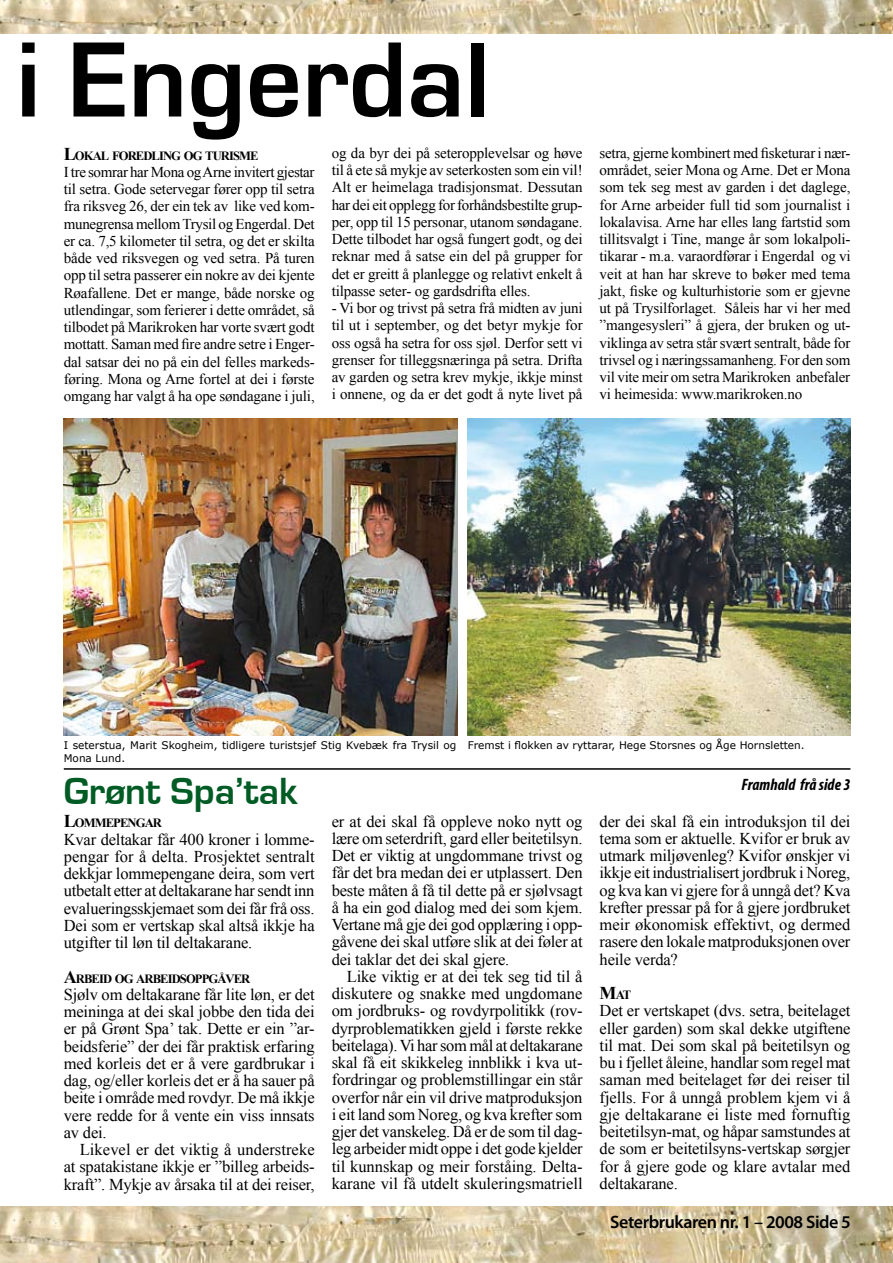
<style>
.page{position:relative;width:893px;height:1263px;background:#fff}
.page>*{position:absolute;margin:0;border:0;box-sizing:border-box;transform-origin:0 0}
.t1{font:700 111px "Eurostile";color:#000}
.t2{font:700 39px "Eurostile";color:#005c24}
.t3{font:600 18px "Myriad Pro";letter-spacing:-.025em;color:#000}
.t4{font:16.5px/17.2px "Times New Roman";letter-spacing:-.01em;color:#000;text-align:justify}
.t5{font:italic 700 condensed 16.5px "Myriad Pro";color:#000}
.t6{font:15px/17.2px "Times New Roman";letter-spacing:-.01em;color:#000;text-align:justify}
.t7{font:700 12.6px "Times New Roman";letter-spacing:-.07em;color:#000}
.t8{font:10.5px/12.6px "Verdana";color:#000}
.s1{font-size:18px}
</style>
<div class="page">
<img style="left:0;top:1207px;width:893px;height:56px">
<img style="left:0;top:0;width:893px;height:33px">
<hr style="left:64px;top:768px;width:786px;height:2px;background:#000">
<img style="left:468px;top:418px;width:382px;height:318px">
<img style="left:64px;top:418px;width:394px;height:318px">
<h1 class="t1" style="left:16px;top:42px;width:475px">i Engerdal</h1>
<p class="t7" style="left:64px;top:148px;width:196px"><span class="s1">L</span>OKAL FOREDLING OG TURISME</p>
<p class="t6" style="left:64px;top:165px;width:252px">I tre somrar har Mona og Arne invitert gjestar til setra. Gode setervegar fører opp til setra fra riksveg 26, der ein tek av like ved kom&shy;munegrensa mellom Trysil og Engerdal. Det er ca. 7,5 kilometer til setra, og det er skilta både ved riksvegen og ved setra. På turen opp til setra passerer ein nokre av dei kjente Røafallene. Det er mange, både norske og utlendingar, som ferierer i dette området, så tilbodet på Marikroken har vorte svært godt mottatt. Saman med 昀椀re andre setre i Enger&shy;dal satsar dei no på ein del felles markeds&shy;føring. Mona og Arne fortel at dei i første omgang har valgt å ha ope søndagane i juli,</p>
<p class="t6" style="left:332px;top:146px;width:252px">og da byr dei på seteropplevelsar og høve til å ete så mykje av seterkosten som ein vil!<br>Alt er heimelaga tradisjonsmat. Dessutan har dei eit opplegg for forhåndsbestilte grup&shy;per, opp til 15 personar, utanom søndagane.<br>Dette tilbodet har også fungert godt, og dei reknar med å satse ein del på grupper for det er greitt å planlegge og relativt enkelt å tilpasse seter- og gardsdrifta elles.</p>
<p class="t6" style="left:332px;top:299px;width:252px">- Vi bor og trivst på setra frå midten av juni til ut i september, og det betyr mykje for oss også ha setra for oss sjøl. Derfor sett vi grenser for tilleggsnæringa på setra. Drifta av garden og setra krev mykje, ikkje minst i onnene, og da er det godt å nyte livet på</p>
<p class="t6" style="left:600px;top:144px;width:252px">setra, gjerne kombinert med 昀椀sketurar i nær&shy;området, seier Mona og Arne. Det er Mona som tek seg mest av garden i det daglege, for Arne arbeider full tid som journalist i lokalavisa. Arne har elles lang fartstid som tillitsvalgt i Tine, mange år som lokalpoli&shy;tikarar - m.a. varaordførar i Engerdal og vi veit at han har skreve to bøker med tema jakt, 昀椀ske og kulturhistorie som er gjevne ut på Trysilforlaget. Såleis har vi her med ”mangesysleri” å gjera, der bruken og ut&shy;viklinga av setra står svært sentralt, både for trivsel og i næringssamanheng. For den som vil vite meir om setra Marikroken anbefaler vi heimesida: www.marikroken.no</p>
<p class="t8" style="left:64px;top:739px;width:394px">I seterstua, Marit Skogheim, tidligere turistsjef Stig Kvebæk fra Trysil og<br>Mona Lund.</p>
<p class="t8" style="left:468px;top:739px;width:338px">Fremst i 昀氀okken av ryttarar, Hege Storsnes og Åge Hornsletten.</p>
<h2 class="t2" style="left:64px;top:778px;width:236px">Grønt Spa’tak</h2>
<p class="t5" style="left:742px;top:774px;width:110px">Framhald frå side 3</p>
<p class="t7" style="left:64px;top:815px;width:100px"><span class="s1">L</span>OMMEPENGAR</p>
<p class="t4" style="left:64px;top:832px;width:253px">Kvar deltakar får 400 kroner i lomme&shy;pengar for å delta. Prosjektet sentralt dekkjar lommepengane deira, som vert utbetalt etter at deltakarane har sendt inn evalueringsskjemaet som dei får frå oss.<br>Dei som er vertskap skal altså ikkje ha utgifter til løn til deltakarane.</p>
<p class="t7" style="left:64px;top:971px;width:188px"><span class="s1">A</span>RBEID OG ARBEIDSOPPGÅVER</p>
<p class="t4" style="left:64px;top:987px;width:252px">Sjølv om deltakarane får lite løn, er det meininga at dei skal jobbe den tida dei er på Grønt Spa’ tak. Dette er ein ”ar&shy;beidsferie” der dei får praktisk erfaring med korleis det er å vere gardbrukar i dag, og/eller korleis det er å ha sauer på beite i område med rovdyr. De må ikkje vere redde for å vente ein viss innsats av dei.</p>
<p class="t4" style="left:64px;top:1142px;width:252px;text-indent:16px">Likevel er det viktig å understreke at spatakistane ikkje er ”billeg arbeids&shy;kraft”. Mykje av årsaka til at dei reiser,</p>
<p class="t4" style="left:332px;top:814px;width:252px">er at dei skal få oppleve noko nytt og lære om seterdrift, gard eller beitetilsyn.<br>Det er viktig at ungdommane trivst og får det bra medan dei er utplassert. Den beste måten å få til dette på er sjølvsagt å ha ein god dialog med dei som kjem.<br>Vertane må gje dei god opplæring i opp&shy;gåvene dei skal utføre slik at dei føler at dei taklar det dei skal gjere.</p>
<p class="t4" style="left:332px;top:969px;width:252px;text-indent:15px">Like viktig er at dei tek seg tid til å diskutere og snakke med ungdomane om jordbruks- og rovdyrpolitikk (rov&shy;dyrproblematikken gjeld i første rekke beitelaga). Vi har som mål at deltakarane skal få eit skikkeleg innblikk i kva ut&shy;fordringar og problemstillingar ein står overfor når ein vil drive matproduksjon i eit land som Noreg, og kva krefter som gjer det vanskeleg. Då er de som til dag&shy;leg arbeider midt oppe i det gode kjelder til kunnskap og meir forståing. Delta&shy;karane vil få utdelt skuleringsmatriell</p>
<p class="t4" style="left:600px;top:814px;width:252px">der dei skal få ein introduksjon til dei tema som er aktuelle. Kvifor er bruk av utmark miljøvenleg? Kvifor ønskjer vi ikkje eit industrialisert jordbruk i Noreg, og kva kan vi gjere for å unngå det? Kva krefter pressar på for å gjere jordbruket meir økonomisk effektivt, og dermed rasere den lokale matproduksjonen over heile verda?</p>
<p class="t7" style="left:600px;top:987px;width:33px"><span class="s1">M</span>AT</p>
<p class="t4" style="left:600px;top:1004px;width:252px">Det er vertskapet (dvs. setra, beitelaget eller garden) som skal dekke utgiftene til mat. Dei som skal på beitetilsyn og bu i fjellet åleine, handlar som regel mat saman med beitelaget før dei reiser til fjells. For å unngå problem kjem vi å gje deltakarane ei liste med fornuftig beitetilsyn-mat, og håpar samstundes at de som er beitetilsyns-vertskap sørgjer for å gjere gode og klare avtalar med deltakarane.</p>
<p class="t3" style="left:610px;top:1211px;width:242px">Seterbrukaren nr. 1 – 2008 Side 5</p>
</div>
